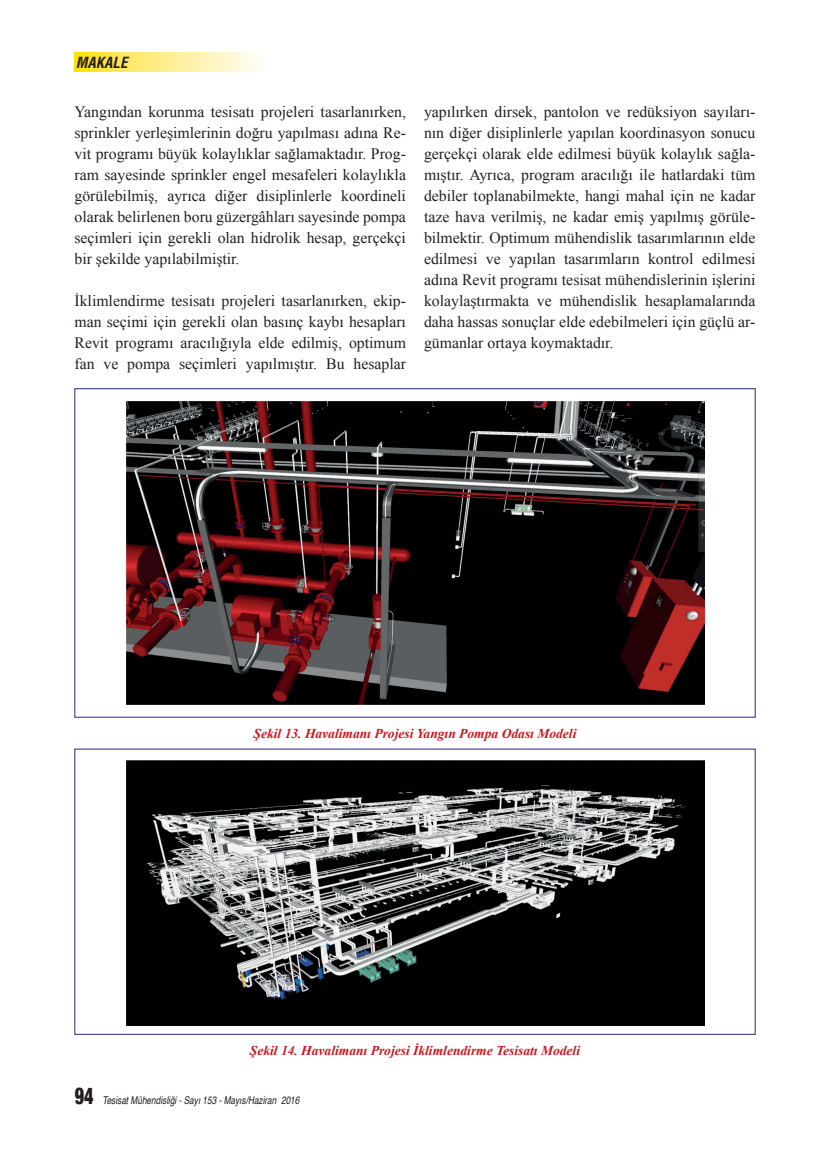
<style>
.page{position:relative;width:830px;height:1170px;background:#fff}
.page>*{position:absolute;margin:0;border:0;box-sizing:border-box;transform-origin:0 0}
.t1{font:15.75px/21px "Times New Roman";color:#231f20;text-align:justify}
.t2{font:italic 700 condensed 15px "Helvetica CE";color:#231f20}
.t3{font:italic 700 13.5px "Times New Roman";color:#cd151d}
.t4{font:italic 10.8px "Helvetica";color:#231f20;scale:.77 1}
.s1{font-family:"Helvetica Neue";font-weight:900;font-style:normal;font-stretch:condensed;font-size:23.4px}
</style>
<div class="page">
<svg style="left:75px;top:52px;width:184px;height:19px;background:#feee8b"></svg>
<img style="left:126px;top:401px;width:577px;height:303px">
<img style="left:126px;top:760px;width:577px;height:265px">
<p class="t2" style="left:76px;top:53px;width:53px">MAKALE</p>
<p class="t1" style="left:74px;top:101px;width:333px">Yangından korunma tesisatı projeleri tasarlanırken, sprinkler yerleşimlerinin doğru yapılması adına Re&shy;vit programı büyük kolaylıklar sağlamaktadır. Prog&shy;ram sayesinde sprinkler engel mesafeleri kolaylıkla görülebilmiş, ayrıca diğer disiplinlerle koordineli olarak belirlenen boru güzergâhları sayesinde pompa seçimleri için gerekli olan hidrolik hesap, gerçekçi bir şekilde yapılabilmiştir.</p>
<p class="t1" style="left:74px;top:290px;width:333px">İklimlendirme tesisatı projeleri tasarlanırken, ekip&shy;man seçimi için gerekli olan basınç kaybı hesapları Revit programı aracılığıyla elde edilmiş, optimum fan ve pompa seçimleri yapılmıştır. Bu hesaplar</p>
<p class="t1" style="left:424px;top:101px;width:333px">yapılırken dirsek, pantolon ve redüksiyon sayıları&shy;nın diğer disiplinlerle yapılan koordinasyon sonucu gerçekçi olarak elde edilmesi büyük kolaylık sağla&shy;mıştır. Ayrıca, program aracılığı ile hatlardaki tüm debiler toplanabilmekte, hangi mahal için ne kadar taze hava verilmiş, ne kadar emiş yapılmış görüle&shy;bilmektir. Optimum mühendislik tasarımlarının elde edilmesi ve yapılan tasarımların kontrol edilmesi adına Revit programı tesisat mühendislerinin işlerini kolaylaştırmakta ve mühendislik hesaplamalarında daha hassas sonuçlar elde edebilmeleri için güçlü ar&shy;gümanlar ortaya koymaktadır.</p>
<p class="t3" style="left:253px;top:723px;width:324px">Şekil 13. Havalimanı Projesi Yangın Pompa Odası Modeli</p>
<p class="t3" style="left:250px;top:1040px;width:331px">Şekil 14. Havalimanı Projesi İklimlendirme Tesisatı Modeli</p>
<p class="t4" style="left:75px;top:1092px;width:293px"><span class="s1">94</span> Tesisat Mühendisliği - Sayı 153 - Mayıs/Haziran 2016</p>
</div>
